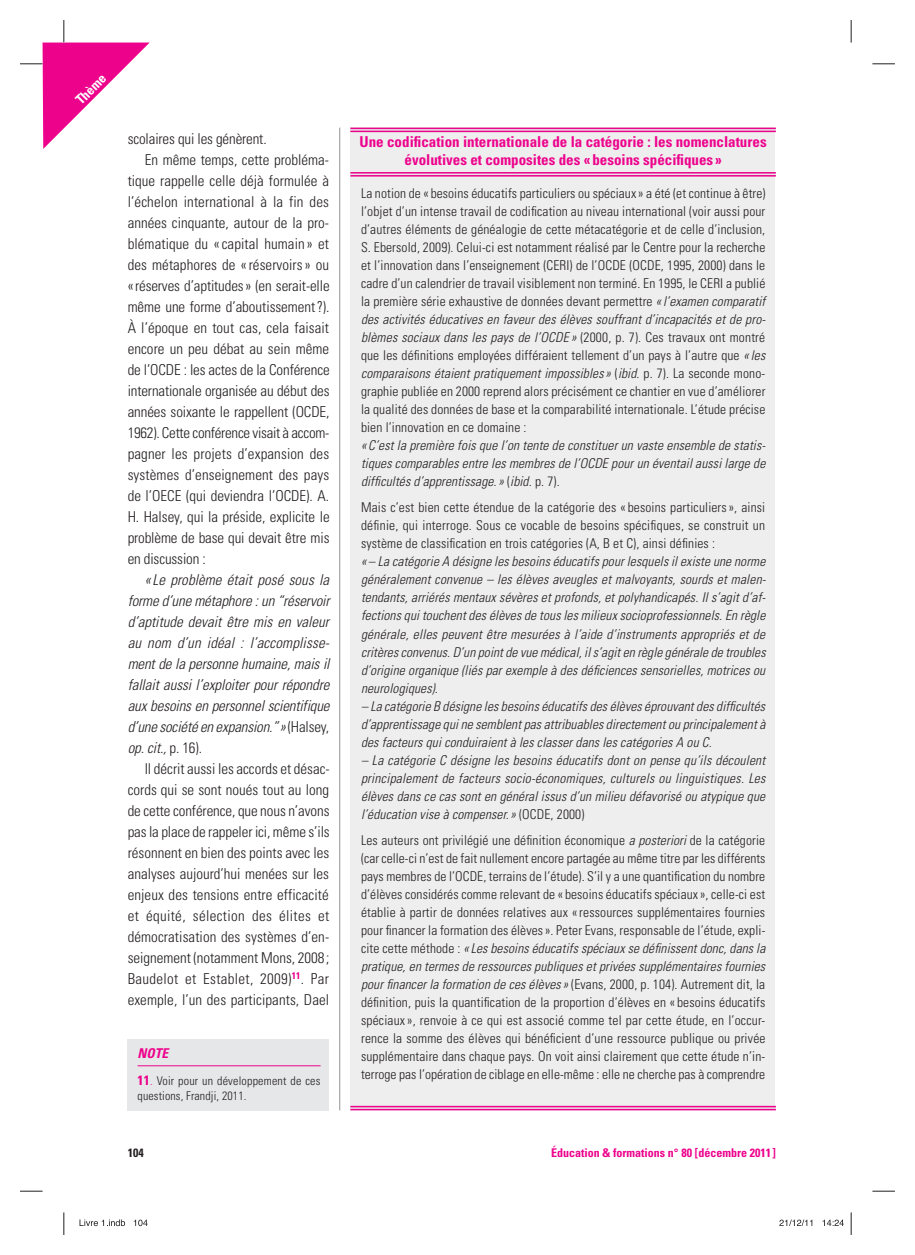
<style>
.page{position:relative;width:915px;height:1255px;background:#fff}
.page>*{position:absolute;margin:0;border:0;box-sizing:border-box;transform-origin:0 0}
.t1{font:300 condensed 15px/21px "Univers";color:#231f20;text-align:justify}
.t2{font:italic 300 condensed 15px/21px "Univers";letter-spacing:-.01em;color:#231f20;text-align:justify}
.t3{font:700 condensed 15px/18px "Univers";color:#ed028c;text-align:center}
.t4{font:300 condensed 13.5px/18px "Univers";letter-spacing:.01em;color:#231f20;text-align:justify}
.t5{font:italic 300 condensed 13.5px/18px "Univers";letter-spacing:.01em;color:#231f20;text-align:justify}
.t6{font:700 condensed 13.5px "Univers";color:#fff}
.t7{font:italic 700 condensed 13.5px "Univers";color:#ed028c}
.t8{font:300 condensed 12px/15px "Univers";letter-spacing:.015em;color:#231f20}
.t9{font:700 condensed 12px "Univers";color:#ed028c}
.t10{font:700 condensed 12px "Univers";color:#231f20}
.s1{font-style:normal}
.s2{font-weight:700;font-size:13.5px;color:#ed028c}
.s3{color:#ed028c}
.s4{font-style:italic}
</style>
<div class="page">
<hr style="left:339px;top:128px;width:1px;height:982px;background:#939598">
<div style="left:350px;top:128px;width:424px;height:982px;background:#eeeeef"></div>
<div style="left:350px;top:1105px;width:425px;height:5px;background:#e896c8"></div>
<svg style="left:350px;top:129px;width:425px;height:2px"></svg>
<svg style="left:350px;top:173px;width:425px;height:2px"></svg>
<hr style="left:350px;top:1105px;width:425px;height:2px;background:#ed028c">
<hr style="left:350px;top:1108px;width:425px;height:2px;background:#ed028c">
<hr style="left:350px;top:128px;width:425px;height:1px;background:#ed028c">
<hr style="left:350px;top:131px;width:425px;height:1px;background:#ed028c">
<hr style="left:350px;top:172px;width:425px;height:1px;background:#ed028c">
<hr style="left:350px;top:175px;width:425px;height:1px;background:#ed028c">
<div style="left:127px;top:1039px;width:202px;height:71px;background:#e6e7e9"></div>
<hr style="left:137px;top:1065px;width:183px;height:1px;background:#ed028c">
<svg style="left:872px;top:64px;width:22px;height:1px"></svg>
<svg style="left:20px;top:1190px;width:23px;height:1px"></svg>
<svg style="left:872px;top:1190px;width:22px;height:1px"></svg>
<svg style="left:20px;top:20px;width:130px;height:129px"></svg>
<svg style="left:64px;top:1212px;width:1px;height:22px"></svg>
<svg style="left:850px;top:20px;width:1px;height:23px"></svg>
<svg style="left:850px;top:1212px;width:1px;height:22px"></svg>
<svg style="left:79px;top:1219px;width:47px;height:7px"></svg>
<svg style="left:133px;top:1219px;width:15px;height:7px"></svg>
<svg style="left:779px;top:1219px;width:33px;height:7px"></svg>
<svg style="left:822px;top:1219px;width:22px;height:7px"></svg>
<p class="t6" style="left:72px;top:96px;width:38px;rotate:-45deg">Thème</p>
<p class="t1" style="left:128px;top:128px;width:140px">scolaires qui les génèrent.</p>
<p class="t1" style="left:145px;top:149px;width:186px">En même temps, cette probléma-</p>
<p class="t1" style="left:128px;top:170px;width:203px">tique rappelle celle déjà formulée à</p>
<p class="t1" style="left:128px;top:191px;width:203px">l’échelon international à la fin des</p>
<p class="t1" style="left:128px;top:212px;width:203px">années cinquante, autour de la pro-</p>
<p class="t1" style="left:128px;top:233px;width:203px">blématique du « capital humain » et</p>
<p class="t1" style="left:128px;top:254px;width:203px">des métaphores de « réservoirs » ou</p>
<p class="t1" style="left:128px;top:275px;width:203px">« réserves d’aptitudes » (en serait-elle</p>
<p class="t1" style="left:128px;top:296px;width:203px">même une forme d’aboutissement ?).</p>
<p class="t1" style="left:128px;top:317px;width:203px">À l’époque en tout cas, cela faisait</p>
<p class="t1" style="left:128px;top:338px;width:203px">encore un peu débat au sein même</p>
<p class="t1" style="left:128px;top:359px;width:203px">de l’OCDE : les actes de la Conférence</p>
<p class="t1" style="left:128px;top:380px;width:203px">internationale organisée au début des</p>
<p class="t1" style="left:128px;top:401px;width:203px">années soixante le rappellent (OCDE,</p>
<p class="t1" style="left:128px;top:422px;width:203px">1962). Cette conférence visait à accom-</p>
<p class="t1" style="left:128px;top:443px;width:203px">pagner les projets d’expansion des</p>
<p class="t1" style="left:128px;top:464px;width:203px">systèmes d’enseignement des pays</p>
<p class="t1" style="left:128px;top:485px;width:203px">de l’OECE (qui deviendra l’OCDE). A.</p>
<p class="t1" style="left:128px;top:506px;width:203px">H. Halsey, qui la préside, explicite le</p>
<p class="t1" style="left:128px;top:527px;width:203px">problème de base qui devait être mis</p>
<p class="t1" style="left:128px;top:548px;width:80px">en discussion :</p>
<p class="t2" style="left:128px;top:569px;width:203px;text-indent:17px">« Le problème était posé sous la forme d’une métaphore : un “réservoir d’aptitude devait être mis en valeur au nom d’un idéal : l’accomplisse&shy;ment de la personne humaine, mais il fallait aussi l’exploiter pour répondre aux besoins en personnel scientifique d’une société en expansion.” » <span class="s1">(Halsey, </span>op. cit., <span class="s1">p. 16).</span></p>
<p class="t1" style="left:128px;top:758px;width:203px;text-indent:17px">Il décrit aussi les accords et désac&shy;cords qui se sont noués tout au long de cette conférence, que nous n’avons pas la place de rappeler ici, même s’ils résonnent en bien des points avec les analyses aujourd’hui menées sur les enjeux des tensions entre efficacité et équité, sélection des élites et démocratisation des systèmes d’en&shy;seignement (notamment Mons, 2008 ; Baudelot et Establet, 2009)<sup>11</sup>. Par exemple, l’un des participants, Dael</p>
<p class="t7" style="left:137px;top:1044px;width:32px">NOTE</p>
<p class="t8" style="left:137px;top:1073px;width:184px"><span class="s2">11</span><span class="s3">.</span> Voir pour un développement de ces questions, Frandji, 2011.</p>
<p class="t3" style="left:359px;top:132px;width:408px">Une codification internationale de la catégorie : les nomenclatures évolutives et composites des « besoins spécifiques »</p>
<p class="t4" style="left:361px;top:184px;width:406px">La notion de « besoins éducatifs particuliers ou spéciaux » a été (et continue à être) l’objet d’un intense travail de codification au niveau international (voir aussi pour d’autres éléments de généalogie de cette métacatégorie et de celle d’inclusion, S. Ebersold, 2009). Celui-ci est notamment réalisé par le Centre pour la recherche et l’innovation dans l’enseignement (CERI) de l’OCDE (OCDE, 1995, 2000) dans le cadre d’un calendrier de travail visiblement non terminé. En 1995, le CERI a publié la première série exhaustive de données devant permettre <span class="s4">« l’examen comparatif des activités éducatives en faveur des élèves souffrant d’incapacités et de pro&shy;blèmes sociaux dans les pays de l’OCDE »</span> (2000, p. 7). Ces travaux ont montré que les définitions employées différaient tellement d’un pays à l’autre que <span class="s4">« les comparaisons étaient pratiquement impossibles »</span> (<span class="s4">ibid</span>. p. 7). La seconde mono&shy;graphie publiée en 2000 reprend alors précisément ce chantier en vue d’améliorer la qualité des données de base et la comparabilité internationale. L’étude précise bien l’innovation en ce domaine :</p>
<p class="t5" style="left:361px;top:436px;width:406px">« C’est la première fois que l’on tente de constituer un vaste ensemble de statis&shy;tiques comparables entre les membres de l’OCDE pour un éventail aussi large de difficultés d’apprentissage. » <span class="s1">(</span>ibid<span class="s1">. p. 7).</span></p>
<p class="t4" style="left:361px;top:498px;width:405px">Mais c’est bien cette étendue de la catégorie des « besoins particuliers », ainsi définie, qui interroge. Sous ce vocable de besoins spécifiques, se construit un système de classification en trois catégories (A, B et C), ainsi définies :</p>
<p class="t5" style="left:361px;top:552px;width:406px">« – La catégorie A désigne les besoins éducatifs pour lesquels il existe une norme généralement convenue – les élèves aveugles et malvoyants, sourds et malen&shy;tendants, arriérés mentaux sévères et profonds, et polyhandicapés. Il s’agit d’af&shy;fections qui touchent des élèves de tous les milieux socioprofessionnels. En règle générale, elles peuvent être mesurées à l’aide d’instruments appropriés et de critères convenus. D’un point de vue médical, il s’agit en règle générale de troubles d’origine organique (liés par exemple à des déficiences sensorielles, motrices ou neurologiques).</p>
<p class="t5" style="left:361px;top:696px;width:406px">– La catégorie B désigne les besoins éducatifs des élèves éprouvant des difficultés d’apprentissage qui ne semblent pas attribuables directement ou principalement à des facteurs qui conduiraient à les classer dans les catégories A ou C.</p>
<p class="t5" style="left:361px;top:750px;width:406px">– La catégorie C désigne les besoins éducatifs dont on pense qu’ils découlent principalement de facteurs socio-économiques, culturels ou linguistiques. Les élèves dans ce cas sont en général issus d’un milieu défavorisé ou atypique que l’éducation vise à compenser. » <span class="s1">(OCDE, 2000)</span></p>
<p class="t4" style="left:361px;top:831px;width:406px">Les auteurs ont privilégié une définition économique <span class="s4">a posteriori</span> de la catégorie (car celle-ci n’est de fait nullement encore partagée au même titre par les différents pays membres de l’OCDE, terrains de l’étude). S’il y a une quantification du nombre d’élèves considérés comme relevant de « besoins éducatifs spéciaux », celle-ci est établie à partir de données relatives aux « ressources supplémentaires fournies pour financer la formation des élèves ». Peter Evans, responsable de l’étude, expli&shy;cite cette méthode : <span class="s4">« Les besoins éducatifs spéciaux se définissent donc, dans la pratique, en termes de ressources publiques et privées supplémentaires fournies pour financer la formation de ces élèves »</span> (Evans, 2000, p. 104). Autrement dit, la définition, puis la quantification de la proportion d’élèves en « besoins éducatifs spéciaux », renvoie à ce qui est associé comme tel par cette étude, en l’occur&shy;rence la somme des élèves qui bénéficient d’une ressource publique ou privée supplémentaire dans chaque pays. On voit ainsi clairement que cette étude n’in&shy;terroge pas l’opération de ciblage en elle-même : elle ne cherche pas à comprendre</p>
<p class="t10" style="left:128px;top:1145px;width:17px">104</p>
<p class="t9" style="left:551px;top:1145px;width:226px">Éducation &amp; formations n° 80 [ décembre 2011 ]</p>
</div>
